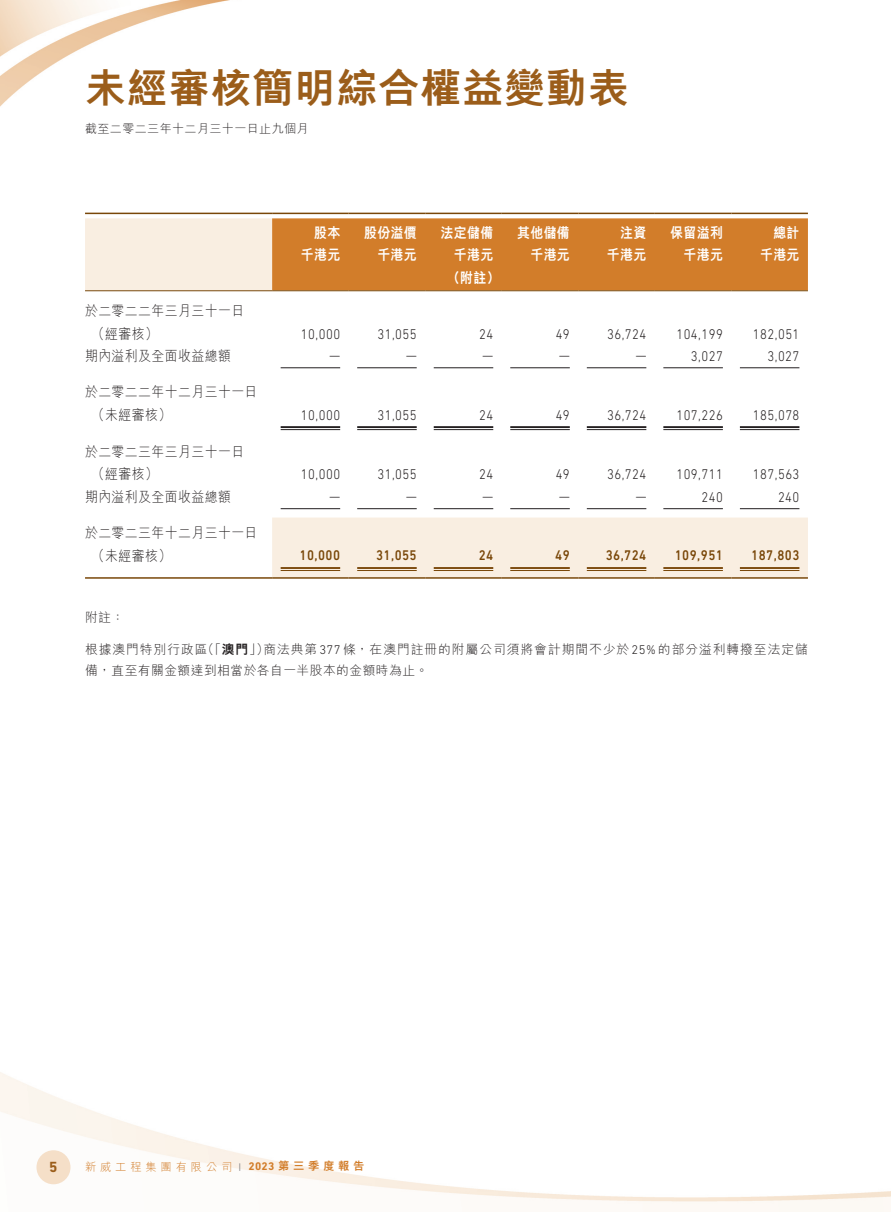
<style>
.page{position:relative;width:893px;height:1212px;background:#fff}
.page>*{position:absolute;margin:0;border:0;box-sizing:border-box;transform-origin:0 0}
.t1{font:800 40.5px "M Hei HK";letter-spacing:.035em;color:#9b5d1a}
.t2{font:700 15px "DIN Next LT Pro";color:#9b5d1a}
._1__內文{font:300 14.25px "DIN Next LT Pro";letter-spacing:.035em;color:#231f20;scale:.9 1}
._1__內文-2{font:300 14.25px "M Hei HK";letter-spacing:.035em;color:#231f20;scale:.9 1}
._1__內文-3{font:800 14.25px "M Hei HK";letter-spacing:.035em;color:#fff;scale:.9 1}
._1__內文-4{font:500 14.25px "DIN Next LT Pro";letter-spacing:.035em;color:#794709;scale:.9 1}
._2__附註內文{font:300 12.75px/20.2px "M Hei HK";letter-spacing:.075em;color:#231f20}
.t3{font:300 12px "M Hei HK";letter-spacing:.035em;color:#231f20}
.t4{font:300 11.25px "M Hei HK";letter-spacing:.345em;color:#d27d2a}
.s1{font-weight:800}
.s2{font-family:"DIN Next LT Pro"}
.s3{font-weight:800;font-size:7.5px;color:#6c6d70}
.s4{font-family:"DIN Next LT Pro";font-weight:700}
</style>
<div class="page">
<img style="left:0;top:0;width:891px;height:1212px">
<div style="left:36px;top:1150px;width:35px;height:34px;background:#f5dfc8;border-radius:50%"></div>
<svg style="left:85px;top:218px;width:723px;height:72px;background:#dc9a5a"></svg>
<div style="left:272px;top:517px;width:536px;height:60px;background:#f9eee1"></div>
<hr style="left:85px;top:213px;width:187px;height:1px;background:#794709">
<hr style="left:272px;top:213px;width:77px;height:1px;background:#794709">
<hr style="left:349px;top:213px;width:76px;height:1px;background:#794709">
<hr style="left:425px;top:213px;width:77px;height:1px;background:#794709">
<hr style="left:502px;top:213px;width:76px;height:1px;background:#794709">
<hr style="left:578px;top:213px;width:77px;height:1px;background:#794709">
<hr style="left:655px;top:213px;width:76px;height:1px;background:#794709">
<hr style="left:731px;top:213px;width:77px;height:1px;background:#794709">
<hr style="left:85px;top:290px;width:187px;height:1px;background:#794709">
<hr style="left:272px;top:290px;width:77px;height:1px;background:#794709">
<hr style="left:349px;top:290px;width:76px;height:1px;background:#794709">
<hr style="left:425px;top:290px;width:77px;height:1px;background:#794709">
<hr style="left:502px;top:290px;width:76px;height:1px;background:#794709">
<hr style="left:578px;top:290px;width:77px;height:1px;background:#794709">
<hr style="left:655px;top:290px;width:76px;height:1px;background:#794709">
<hr style="left:731px;top:290px;width:77px;height:1px;background:#794709">
<hr style="left:281px;top:367px;width:59px;height:1px;background:#231f20">
<hr style="left:357px;top:367px;width:60px;height:1px;background:#231f20">
<hr style="left:434px;top:367px;width:59px;height:1px;background:#231f20">
<hr style="left:510px;top:367px;width:60px;height:1px;background:#231f20">
<hr style="left:587px;top:367px;width:59px;height:1px;background:#231f20">
<hr style="left:663px;top:367px;width:60px;height:1px;background:#231f20">
<hr style="left:740px;top:367px;width:59px;height:1px;background:#231f20">
<hr style="left:281px;top:426px;width:59px;height:2px;background:#231f20">
<hr style="left:281px;top:429px;width:59px;height:1px;background:#231f20">
<hr style="left:357px;top:426px;width:60px;height:2px;background:#231f20">
<hr style="left:357px;top:429px;width:60px;height:1px;background:#231f20">
<hr style="left:434px;top:426px;width:59px;height:2px;background:#231f20">
<hr style="left:434px;top:429px;width:59px;height:1px;background:#231f20">
<hr style="left:510px;top:426px;width:60px;height:2px;background:#231f20">
<hr style="left:510px;top:429px;width:60px;height:1px;background:#231f20">
<hr style="left:587px;top:426px;width:59px;height:2px;background:#231f20">
<hr style="left:587px;top:429px;width:59px;height:1px;background:#231f20">
<hr style="left:663px;top:426px;width:60px;height:2px;background:#231f20">
<hr style="left:663px;top:429px;width:60px;height:1px;background:#231f20">
<hr style="left:740px;top:426px;width:59px;height:2px;background:#231f20">
<hr style="left:740px;top:429px;width:59px;height:1px;background:#231f20">
<hr style="left:281px;top:508px;width:59px;height:1px;background:#231f20">
<hr style="left:357px;top:508px;width:60px;height:1px;background:#231f20">
<hr style="left:434px;top:508px;width:59px;height:1px;background:#231f20">
<hr style="left:510px;top:508px;width:60px;height:1px;background:#231f20">
<hr style="left:587px;top:508px;width:59px;height:1px;background:#231f20">
<hr style="left:663px;top:508px;width:60px;height:1px;background:#231f20">
<hr style="left:740px;top:508px;width:59px;height:1px;background:#231f20">
<hr style="left:281px;top:567px;width:59px;height:2px;background:#794709">
<hr style="left:281px;top:570px;width:59px;height:1px;background:#794709">
<hr style="left:357px;top:567px;width:60px;height:2px;background:#794709">
<hr style="left:357px;top:570px;width:60px;height:1px;background:#794709">
<hr style="left:434px;top:567px;width:59px;height:2px;background:#794709">
<hr style="left:434px;top:570px;width:59px;height:1px;background:#794709">
<hr style="left:510px;top:567px;width:60px;height:2px;background:#794709">
<hr style="left:510px;top:570px;width:60px;height:1px;background:#794709">
<hr style="left:587px;top:567px;width:59px;height:2px;background:#794709">
<hr style="left:587px;top:570px;width:59px;height:1px;background:#794709">
<hr style="left:663px;top:567px;width:60px;height:2px;background:#794709">
<hr style="left:663px;top:570px;width:60px;height:1px;background:#794709">
<hr style="left:740px;top:567px;width:59px;height:2px;background:#794709">
<hr style="left:740px;top:570px;width:59px;height:1px;background:#794709">
<hr style="left:85px;top:577px;width:187px;height:2px;background:#794709">
<hr style="left:272px;top:577px;width:77px;height:2px;background:#794709">
<hr style="left:349px;top:577px;width:76px;height:2px;background:#794709">
<hr style="left:425px;top:577px;width:77px;height:2px;background:#794709">
<hr style="left:502px;top:577px;width:76px;height:2px;background:#794709">
<hr style="left:578px;top:577px;width:77px;height:2px;background:#794709">
<hr style="left:655px;top:577px;width:76px;height:2px;background:#794709">
<hr style="left:731px;top:577px;width:77px;height:2px;background:#794709">
<h1 class="t1" style="left:85px;top:67px;width:545px">未經審核簡明綜合權益變動表</h1>
<p class="t3" style="left:85px;top:123px;width:225px">截至二零二三年十二月三十一日止九個月</p>
<p class="_1__內文-3" style="left:314px;top:225px;width:30px">股本</p>
<p class="_1__內文-3" style="left:364px;top:225px;width:60px">股份溢價</p>
<p class="_1__內文-3" style="left:441px;top:225px;width:60px">法定儲備</p>
<p class="_1__內文-3" style="left:517px;top:225px;width:60px">其他儲備</p>
<p class="_1__內文-3" style="left:620px;top:225px;width:30px">注資</p>
<p class="_1__內文-3" style="left:670px;top:225px;width:60px">保留溢利</p>
<p class="_1__內文-3" style="left:773px;top:225px;width:30px">總計</p>
<p class="_1__內文-3" style="left:301px;top:248px;width:45px">千港元</p>
<p class="_1__內文-3" style="left:377px;top:248px;width:45px">千港元</p>
<p class="_1__內文-3" style="left:454px;top:248px;width:45px">千港元</p>
<p class="_1__內文-3" style="left:530px;top:248px;width:45px">千港元</p>
<p class="_1__內文-3" style="left:607px;top:248px;width:45px">千港元</p>
<p class="_1__內文-3" style="left:683px;top:248px;width:45px">千港元</p>
<p class="_1__內文-3" style="left:760px;top:248px;width:45px">千港元</p>
<p class="_1__內文-3" style="left:447px;top:270px;width:60px">（附註）</p>
<p class="_1__內文-2" style="left:85px;top:304px;width:178px">於二零二二年三月三十一日</p>
<p class="_1__內文-2" style="left:92px;top:326px;width:75px">（經審核）</p>
<p class="_1__內文" style="left:301px;top:326px;width:45px">10,000</p>
<p class="_1__內文" style="left:377px;top:326px;width:45px">31,055</p>
<p class="_1__內文" style="left:479px;top:326px;width:17px">24</p>
<p class="_1__內文" style="left:556px;top:326px;width:17px">49</p>
<p class="_1__內文" style="left:607px;top:326px;width:45px">36,724</p>
<p class="_1__內文" style="left:676px;top:326px;width:53px">104,199</p>
<p class="_1__內文" style="left:753px;top:326px;width:53px">182,051</p>
<p class="_1__內文-2" style="left:85px;top:349px;width:164px">期內溢利及全面收益總額</p>
<p class="_1__內文" style="left:330px;top:347px;width:13px">—</p>
<p class="_1__內文" style="left:406px;top:347px;width:13px">—</p>
<p class="_1__內文" style="left:483px;top:347px;width:13px">—</p>
<p class="_1__內文" style="left:559px;top:347px;width:13px">—</p>
<p class="_1__內文" style="left:636px;top:347px;width:13px">—</p>
<p class="_1__內文" style="left:691px;top:348px;width:37px">3,027</p>
<p class="_1__內文" style="left:767px;top:348px;width:37px">3,027</p>
<p class="_1__內文-2" style="left:85px;top:385px;width:193px">於二零二二年十二月三十一日</p>
<p class="_1__內文-2" style="left:92px;top:407px;width:90px">（未經審核）</p>
<p class="_1__內文" style="left:301px;top:407px;width:45px">10,000</p>
<p class="_1__內文" style="left:377px;top:407px;width:45px">31,055</p>
<p class="_1__內文" style="left:479px;top:407px;width:17px">24</p>
<p class="_1__內文" style="left:556px;top:407px;width:17px">49</p>
<p class="_1__內文" style="left:607px;top:407px;width:45px">36,724</p>
<p class="_1__內文" style="left:676px;top:407px;width:53px">107,226</p>
<p class="_1__內文" style="left:753px;top:407px;width:53px">185,078</p>
<p class="_1__內文-2" style="left:85px;top:444px;width:178px">於二零二三年三月三十一日</p>
<p class="_1__內文-2" style="left:92px;top:467px;width:75px">（經審核）</p>
<p class="_1__內文" style="left:301px;top:466px;width:45px">10,000</p>
<p class="_1__內文" style="left:377px;top:466px;width:45px">31,055</p>
<p class="_1__內文" style="left:479px;top:466px;width:17px">24</p>
<p class="_1__內文" style="left:556px;top:466px;width:17px">49</p>
<p class="_1__內文" style="left:607px;top:466px;width:45px">36,724</p>
<p class="_1__內文" style="left:676px;top:466px;width:53px">109,711</p>
<p class="_1__內文" style="left:753px;top:466px;width:53px">187,563</p>
<p class="_1__內文-2" style="left:85px;top:489px;width:164px">期內溢利及全面收益總額</p>
<p class="_1__內文" style="left:330px;top:488px;width:13px">—</p>
<p class="_1__內文" style="left:406px;top:488px;width:13px">—</p>
<p class="_1__內文" style="left:483px;top:488px;width:13px">—</p>
<p class="_1__內文" style="left:559px;top:488px;width:13px">—</p>
<p class="_1__內文" style="left:636px;top:488px;width:13px">—</p>
<p class="_1__內文" style="left:701px;top:489px;width:25px">240</p>
<p class="_1__內文" style="left:778px;top:489px;width:25px">240</p>
<p class="_1__內文-2" style="left:85px;top:526px;width:193px">於二零二三年十二月三十一日</p>
<p class="_1__內文-2" style="left:92px;top:548px;width:90px">（未經審核）</p>
<p class="_1__內文-4" style="left:300px;top:546px;width:47px">10,000</p>
<p class="_1__內文-4" style="left:376px;top:546px;width:47px">31,055</p>
<p class="_1__內文-4" style="left:479px;top:546px;width:18px">24</p>
<p class="_1__內文-4" style="left:555px;top:546px;width:18px">49</p>
<p class="_1__內文-4" style="left:606px;top:546px;width:47px">36,724</p>
<p class="_1__內文-4" style="left:675px;top:546px;width:55px">109,951</p>
<p class="_1__內文-4" style="left:751px;top:546px;width:55px">187,803</p>
<p class="_2__附註內文" style="left:85px;top:607px;width:41px">附註：</p>
<p class="_2__附註內文" style="left:85px;top:639px;width:724px">根據澳門特別行政區（「<span class="s1">澳門</span>」）商法典第<span class="s2">377</span>條，在澳門註冊的附屬公司須將會計期間不少於<span class="s2">25%</span>的部分溢利轉撥至法定儲備，直至有關金額達到相當於各自一半股本的金額時為止。</p>
<p class="t2" style="left:49px;top:1158px;width:10px">5</p>
<p class="t4" style="left:85px;top:1161px;width:281px">新威工程集團有限公司<span class="s3">｜</span> <span class="s4">2023</span> <span class="s1">第三季度報告</span></p>
</div>
